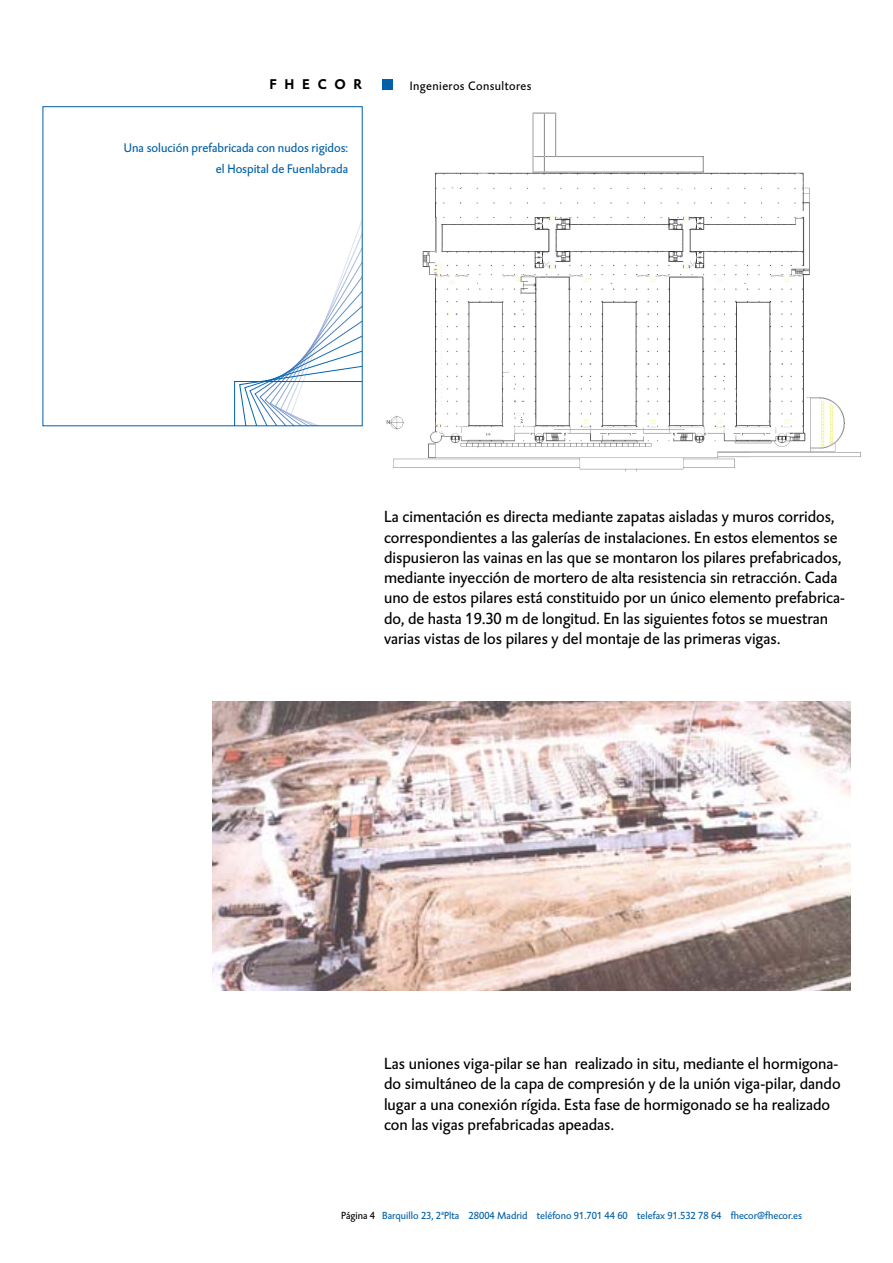
<style>
.page{position:relative;width:893px;height:1263px;background:#fff}
.page>*{position:absolute;margin:0;border:0;box-sizing:border-box;transform-origin:0 0}
.t1{font:16.5px/20.2px "DTL Caspari T";color:#000}
.t2{font:700 14.4px "DTL Caspari T";letter-spacing:.54em;color:#000}
.t3{font:12.75px/21px "DTL Caspari T";color:#0060a9;text-align:right}
.t4{font:12.45px "DTL Caspari T";letter-spacing:.03em;color:#000}
.t5{font:10.5px "DTL Caspari T";color:#0060a9}
.s1{color:#000}
</style>
<div class="page">
<svg style="left:234px;top:225px;width:126px;height:199px"></svg>
<div style="left:382px;top:79px;width:11px;height:10px;background:#0060a9"></div>
<img style="left:213px;top:701px;width:637px;height:289px">
<img style="left:386px;top:112px;width:475px;height:360px">
<p class="t2" style="left:269px;top:79px;width:94px">FHECOR</p>
<p class="t4" style="left:410px;top:81px;width:123px">Ingenieros Consultores</p>
<p class="t3" style="left:124px;top:138px;width:226px">Una solución prefabricada con nudos rigidos: el Hospital de Fuenlabrada</p>
<p class="t1" style="left:384px;top:508px;width:462px">La cimentación es directa mediante zapatas aisladas y muros corridos, correspondientes a las galerías de instalaciones. En estos elementos se dispusieron las vainas en las que se montaron los pilares prefabricados, mediante inyección de mortero de alta resistencia sin retracción. Cada uno de estos pilares está constituido por un único elemento prefabrica&shy;do, de hasta 19.30 m de longitud. En las siguientes fotos se muestran varias vistas de los pilares y del montaje de las primeras vigas.</p>
<p class="t1" style="left:384px;top:1055px;width:458px">Las uniones viga-pilar se han realizado in situ, mediante el hormigona&shy;do simultáneo de la capa de compresión y de la unión viga-pilar, dando lugar a una conexión rígida. Esta fase de hormigonado se ha realizado con las vigas prefabricadas apeadas.</p>
<p class="t5" style="left:341px;top:1212px;width:462px"><span class="s1">Página 4</span> Barquillo 23, 2ªPlta 28004 Madrid teléfono 91.701 44 60 telefax 91.532 78 64 fhecor@fhecor.es</p>
</div>
